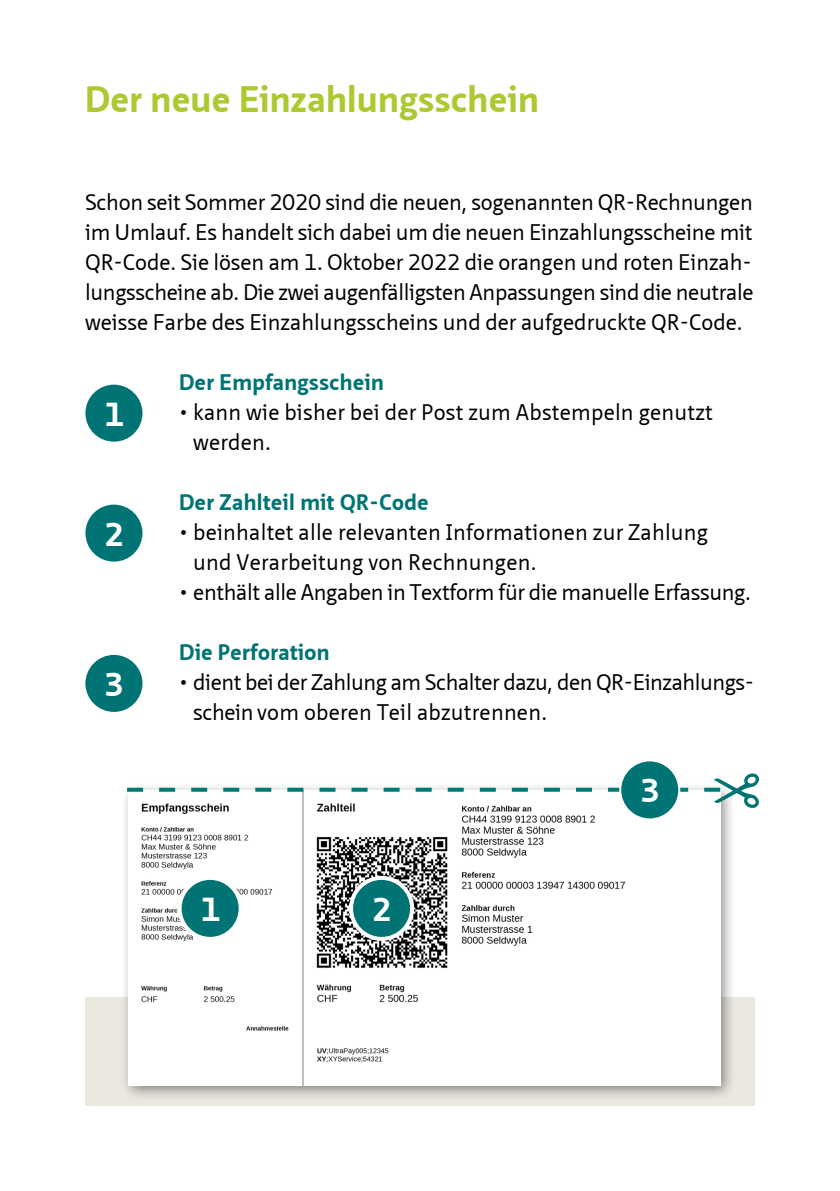
<style>
.page{position:relative;width:840px;height:1191px;background:#fff}
.page>*{position:absolute;margin:0;border:0;box-sizing:border-box;transform-origin:0 0}
.t1{font:700 36px "Neue Sans Pro";letter-spacing:.01em;color:#adc931}
.t2{font:700 32.4px "Neue Sans Pro";color:#fff}
.t3{font:22px/30px "Neue Sans Pro";letter-spacing:.005em;color:#000}
.t4{font:22px/30px "Neue Sans Pro";letter-spacing:-.02em;color:#000}
.t5{font:22px "Neue Sans Pro";letter-spacing:-.015em;color:#000}
.t6{font:700 22px "Neue Sans Pro";letter-spacing:.02em;color:#007474}
</style>
<div class="page">
<div style="left:85px;top:997px;width:669px;height:109px;background:#eae8df"></div>
<div style="left:120px;top:782px;width:615px;height:319px;background:#000;opacity:.44"></div>
<img style="left:128px;top:808px;width:591px;height:277px">
<div style="left:85px;top:385px;width:57px;height:57px;background:#007474;border-radius:50%"></div>
<div style="left:179px;top:878px;width:61px;height:61px;background:#007474;border-radius:50%"></div>
<div style="left:177px;top:876px;width:65px;height:65px;border:4px solid #fff;border-radius:50%"></div>
<div style="left:351px;top:878px;width:61px;height:61px;background:#007474;border-radius:50%"></div>
<div style="left:349px;top:876px;width:65px;height:65px;border:4px solid #fff;border-radius:50%"></div>
<div style="left:85px;top:504px;width:57px;height:57px;background:#007474;border-radius:50%"></div>
<div style="left:85px;top:655px;width:57px;height:57px;background:#007474;border-radius:50%"></div>
<div style="left:620px;top:760px;width:59px;height:59px;background:#007474;border-radius:50%"></div>
<div style="left:619px;top:759px;width:61px;height:61px;border:2px solid #fff;border-radius:50%"></div>
<svg style="left:127px;top:773px;width:631px;height:35px"></svg>
<h1 class="t1" style="left:85px;top:76px;width:455px">Der neue Einzahlungsschein</h1>
<p class="t3" style="left:85px;top:187px;width:669px;text-align:justify">Schon seit Sommer 2020 sind die neuen, sogenannten QR-Rechnungen im Umlauf. Es handelt sich dabei um die neuen Einzahlungsscheine mit QR-Code. Sie lösen am 1. Oktober 2022 die orangen und roten Einzah&shy;lungsscheine ab. Die zwei augenfälligsten Anpassungen sind die neutrale weisse Farbe des Einzahlungsscheins und der aufgedruckte QR-Code.</p>
<p class="t6" style="left:179px;top:368px;width:206px">Der Empfangsschein</p>
<p class="t3" style="left:193px;top:397px;width:521px;text-indent:-14px">• kann wie bisher bei der Post zum Abstempeln genutzt werden.</p>
<h2 class="t2" style="left:105px;top:393px;width:21px">1</h2>
<h2 class="t2" style="left:105px;top:513px;width:21px">2</h2>
<h2 class="t2" style="left:105px;top:663px;width:21px">3</h2>
<p class="t6" style="left:179px;top:488px;width:251px">Der Zahlteil mit QR-Code</p>
<p class="t3" style="left:193px;top:517px;width:516px;text-indent:-14px">• beinhaltet alle relevanten Informationen zur Zahlung und Verarbeitung von Rechnungen.</p>
<p class="t5" style="left:179px;top:578px;width:573px">• enthält alle Angaben in Textform für die manuelle Erfassung.</p>
<p class="t6" style="left:179px;top:638px;width:152px">Die Perforation</p>
<p class="t4" style="left:193px;top:667px;width:562px;text-indent:-14px">• dient bei der Zahlung am Schalter dazu, den QR-Einzahlungs&shy;schein vom oberen Teil abzutrennen.</p>
<h2 class="t2" style="left:201px;top:888px;width:21px">1</h2>
<h2 class="t2" style="left:372px;top:888px;width:21px">2</h2>
<h2 class="t2" style="left:640px;top:769px;width:21px">3</h2>
</div>
